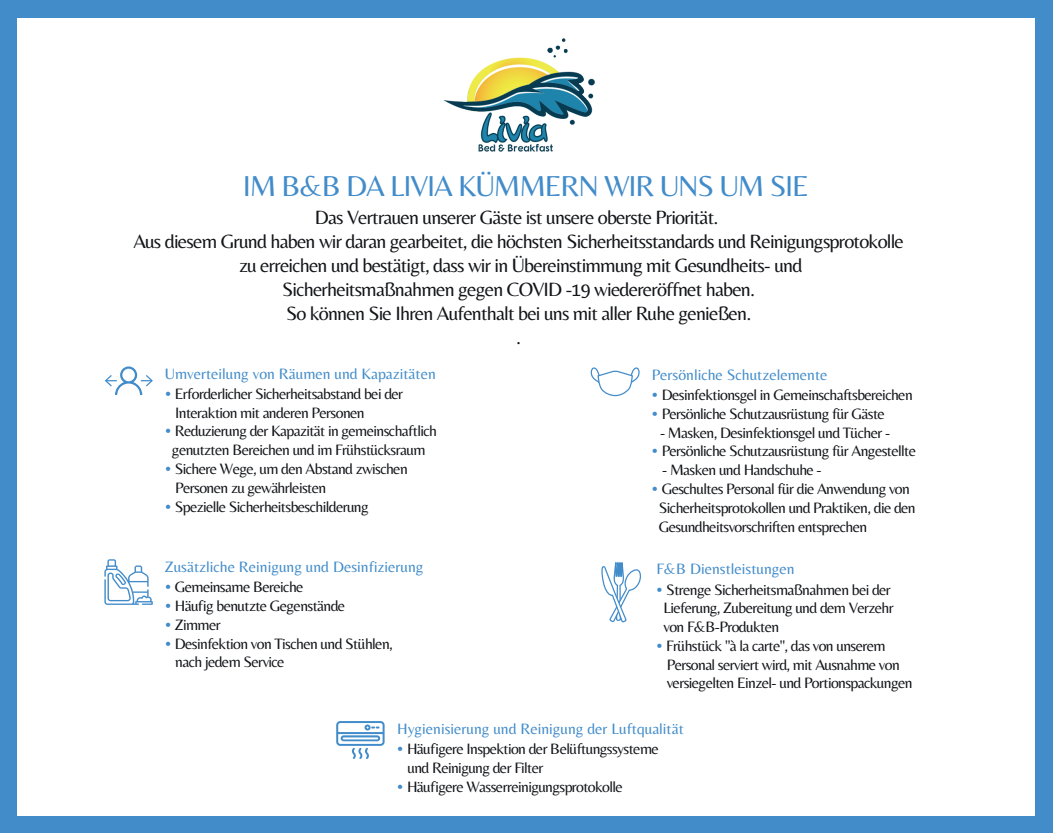
<style>
.page{position:relative;width:1053px;height:833px;background:#fff}
.page>*{position:absolute;margin:0;border:0;box-sizing:border-box;transform-origin:0 0}
.t1{font:30px "Belleza";letter-spacing:-.04em;color:#428cca}
.t2{font:20px/24px "Belleza";letter-spacing:-.04em;color:#121418;text-align:center}
.t3{font:15.62px/18.8px "Belleza";letter-spacing:-.04em;color:#121418}
.t4{font:15.62px "Belleza";color:#428cca}
.s1{color:#428cca}
</style>
<div class="page">
<div style="left:0;top:0;width:1052px;height:833px;background:#428cca"></div>
<div style="left:18px;top:18px;width:1017px;height:797px;background:#fff"></div>
<img style="left:443px;top:38px;width:152px;height:114px">
<svg style="left:104px;top:559px;width:49px;height:46px"></svg>
<svg style="left:105px;top:366px;width:48px;height:29px"></svg>
<svg style="left:336px;top:721px;width:48px;height:38px"></svg>
<svg style="left:590px;top:367px;width:50px;height:30px"></svg>
<svg style="left:601px;top:561px;width:40px;height:62px"></svg>
<h1 class="t1" style="left:243px;top:169px;width:567px">IM B&amp;B DA LIVIA KÜMMERN WIR UNS UM SIE</h1>
<p class="t2" style="left:133px;top:205px;width:772px">Das Vertrauen unserer Gäste ist unsere oberste Priorität.<br>Aus diesem Grund haben wir daran gearbeitet, die höchsten Sicherheitsstandards und Reinigungsprotokolle zu erreichen und bestätigt, dass wir in Übereinstimmung mit Gesundheits- und<br>Sicherheitsmaßnahmen gegen COVID -19 wiedereröffnet haben.<br>So können Sie Ihren Aufenthalt bei uns mit aller Ruhe genießen.<br>.</p>
<p class="t4" style="left:165px;top:364px;width:272px">Umverteilung von Räumen und Kapazitäten</p>
<p class="t3" style="left:175px;top:384px;width:229px;text-indent:-10px"><span class="s1">•</span> Erforderlicher Sicherheitsabstand bei der<br>Interaktion mit anderen Personen</p>
<p class="t3" style="left:165px;top:421px;width:273px;text-align:center"><span class="s1">•</span> Reduzierung der Kapazität in gemeinschaftlich genutzten Bereichen und im Frühstücksraum</p>
<p class="t3" style="left:175px;top:459px;width:234px;text-indent:-10px"><span class="s1">•</span> Sichere Wege, um den Abstand zwischen<br>Personen zu gewährleisten</p>
<p class="t3" style="left:165px;top:497px;width:205px"><span class="s1">•</span> Spezielle Sicherheitsbeschilderung</p>
<p class="t4" style="left:165px;top:557px;width:260px">Zusätzliche Reinigung und Desinfizierung</p>
<p class="t3" style="left:165px;top:577px;width:140px"><span class="s1">•</span> Gemeinsame Bereiche</p>
<p class="t3" style="left:165px;top:596px;width:181px"><span class="s1">•</span> Häufig benutzte Gegenstände</p>
<p class="t3" style="left:165px;top:615px;width:57px"><span class="s1">•</span> Zimmer</p>
<p class="t3" style="left:175px;top:633px;width:219px;text-indent:-10px"><span class="s1">•</span> Desinfektion von Tischen und Stühlen, nach jedem Service</p>
<p class="t4" style="left:651px;top:365px;width:177px">Persönliche Schutzelemente</p>
<p class="t3" style="left:652px;top:385px;width:262px"><span class="s1">•</span> Desinfektionsgel in Gemeinschaftsbereichen</p>
<p class="t3" style="left:652px;top:404px;width:234px"><span class="s1">•</span> Persönliche Schutzausrüstung für Gäste</p>
<p class="t3" style="left:660px;top:423px;width:232px">- Masken, Desinfektionsgel und Tücher -</p>
<p class="t3" style="left:652px;top:441px;width:265px"><span class="s1">•</span> Persönliche Schutzausrüstung für Angestellte</p>
<p class="t3" style="left:662px;top:460px;width:161px">- Masken und Handschuhe -</p>
<p class="t3" style="left:658px;top:479px;width:258px;text-indent:-7px"><span class="s1">•</span> Geschultes Personal für die Anwendung von<br>Sicherheitsprotokollen und Praktiken, die den<br>Gesundheitsvorschriften entsprechen</p>
<p class="t4" style="left:656px;top:560px;width:140px">F&amp;B Dienstleistungen</p>
<p class="t3" style="left:663px;top:579px;width:232px;text-indent:-7px"><span class="s1">•</span> Strenge Sicherheitsmaßnahmen bei der<br>Lieferung, Zubereitung und dem Verzehr von F&amp;B-Produkten</p>
<p class="t3" style="left:666px;top:636px;width:247px;text-indent:-10px"><span class="s1">•</span> Frühstück "à la carte", das von unserem<br>Personal serviert wird, mit Ausnahme von versiegelten Einzel- und Portionspackungen</p>
<p class="t4" style="left:397px;top:719px;width:288px">Hygienisierung und Reinigung der Luftqualität</p>
<p class="t3" style="left:407px;top:739px;width:253px;text-indent:-10px"><span class="s1">•</span> Häufigere Inspektion der Belüftungssysteme und Reinigung der Filter</p>
<p class="t3" style="left:397px;top:776px;width:227px"><span class="s1">•</span> Häufigere Wasserreinigungsprotokolle</p>
</div>
